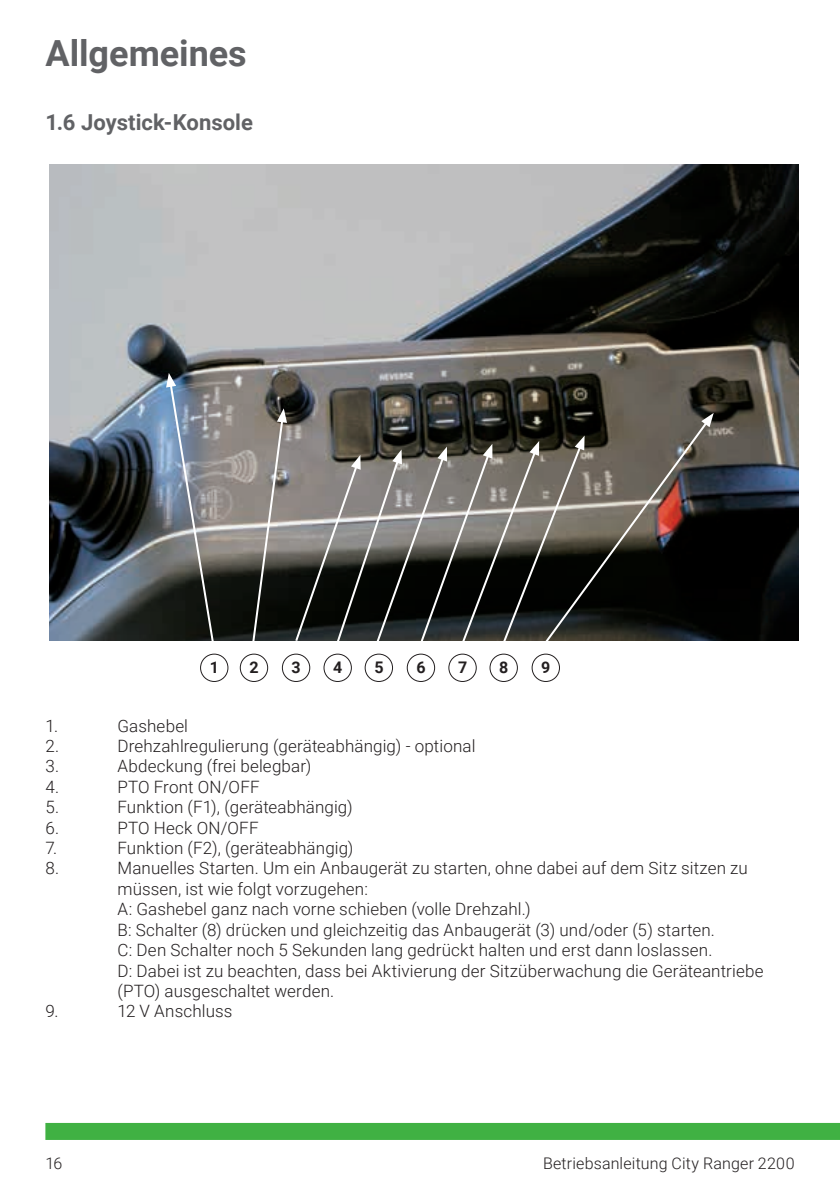
<style>
.page{position:relative;width:840px;height:1191px;background:#fff}
.page>*{position:absolute;margin:0;border:0;box-sizing:border-box;transform-origin:0 0}
.t1{font:700 36px "Roboto";color:#616265}
.t2{font:700 22px "Roboto";color:#616265}
.t3{font:300 17px/20.4px "Roboto";letter-spacing:.01em;color:#231f20}
.t4{font:300 16px "Roboto";letter-spacing:.01em;color:#231f20}
.t5{font:700 16px "Roboto";color:#231f20}
</style>
<div class="page">
<div style="left:45px;top:1123px;width:794px;height:17px;background:#40b143"></div>
<img style="left:50px;top:164px;width:748px;height:477px">
<div style="left:364px;top:653px;width:29px;height:29px;border:1px solid #231f20;border-radius:50%"></div>
<div style="left:406px;top:653px;width:29px;height:29px;border:1px solid #231f20;border-radius:50%"></div>
<div style="left:448px;top:653px;width:28px;height:29px;border:1px solid #231f20;border-radius:50%"></div>
<svg style="left:166px;top:373px;width:49px;height:268px;background:#6b7278"></svg>
<svg style="left:251px;top:408px;width:36px;height:233px;background:#6d6b66"></svg>
<div style="left:489px;top:653px;width:28px;height:29px;border:1px solid #231f20;border-radius:50%"></div>
<div style="left:531px;top:653px;width:28px;height:29px;border:1px solid #231f20;border-radius:50%"></div>
<div style="left:240px;top:653px;width:28px;height:29px;border:1px solid #231f20;border-radius:50%"></div>
<div style="left:282px;top:653px;width:28px;height:29px;border:1px solid #231f20;border-radius:50%"></div>
<div style="left:323px;top:653px;width:28px;height:29px;border:1px solid #231f20;border-radius:50%"></div>
<div style="left:200px;top:653px;width:28px;height:29px;border:1px solid #231f20;border-radius:50%"></div>
<svg style="left:293px;top:413px;width:420px;height:228px;background:#4c4945"></svg>
<h1 class="t1" style="left:45px;top:28px;width:203px">Allgemeines</h1>
<p class="t2" style="left:45px;top:107px;width:209px">1.6 Joystick-Konsole</p>
<p class="t5" style="left:210px;top:656px;width:11px">1</p>
<p class="t5" style="left:249px;top:656px;width:11px">2</p>
<p class="t5" style="left:291px;top:656px;width:11px">3</p>
<p class="t5" style="left:333px;top:656px;width:11px">4</p>
<p class="t5" style="left:374px;top:656px;width:11px">5</p>
<p class="t5" style="left:416px;top:656px;width:11px">6</p>
<p class="t5" style="left:458px;top:656px;width:11px">7</p>
<p class="t5" style="left:499px;top:656px;width:11px">8</p>
<p class="t5" style="left:541px;top:656px;width:11px">9</p>
<p class="t3" style="left:45px;top:714px;width:14px">1.</p>
<p class="t3" style="left:117px;top:714px;width:72px">Gashebel</p>
<p class="t3" style="left:45px;top:735px;width:15px">2.</p>
<p class="t3" style="left:117px;top:735px;width:359px">Drehzahlregulierung (geräteabhängig) - optional</p>
<p class="t3" style="left:45px;top:755px;width:15px">3.</p>
<p class="t3" style="left:117px;top:755px;width:195px">Abdeckung (frei belegbar)</p>
<p class="t3" style="left:45px;top:776px;width:15px">4.</p>
<p class="t3" style="left:117px;top:776px;width:144px">PTO Front ON/OFF</p>
<p class="t3" style="left:45px;top:796px;width:15px">5.</p>
<p class="t3" style="left:117px;top:796px;width:236px">Funktion (F1), (geräteabhängig)</p>
<p class="t3" style="left:45px;top:816px;width:15px">6.</p>
<p class="t3" style="left:117px;top:816px;width:143px">PTO Heck ON/OFF</p>
<p class="t3" style="left:45px;top:837px;width:13px">7.</p>
<p class="t3" style="left:117px;top:837px;width:237px">Funktion (F2), (geräteabhängig)</p>
<p class="t3" style="left:45px;top:857px;width:15px">8.</p>
<p class="t3" style="left:117px;top:857px;width:647px">Manuelles Starten. Um ein Anbaugerät zu starten, ohne dabei auf dem Sitz sitzen zu müssen, ist wie folgt vorzugehen:<br>A: Gashebel ganz nach vorne schieben (volle Drehzahl.)<br>B: Schalter (8) drücken und gleichzeitig das Anbaugerät (3) und/oder (5) starten.<br>C: Den Schalter noch 5 Sekunden lang gedrückt halten und erst dann loslassen.<br>D: Dabei ist zu beachten, dass bei Aktivierung der Sitzüberwachung die Geräteantriebe (PTO) ausgeschaltet werden.</p>
<p class="t3" style="left:45px;top:1000px;width:15px">9.</p>
<p class="t3" style="left:117px;top:1000px;width:116px">12 V Anschluss</p>
<p class="t4" style="left:45px;top:1152px;width:19px">16</p>
<p class="t4" style="left:542px;top:1152px;width:253px">Betriebsanleitung City Ranger 2200</p>
</div>
